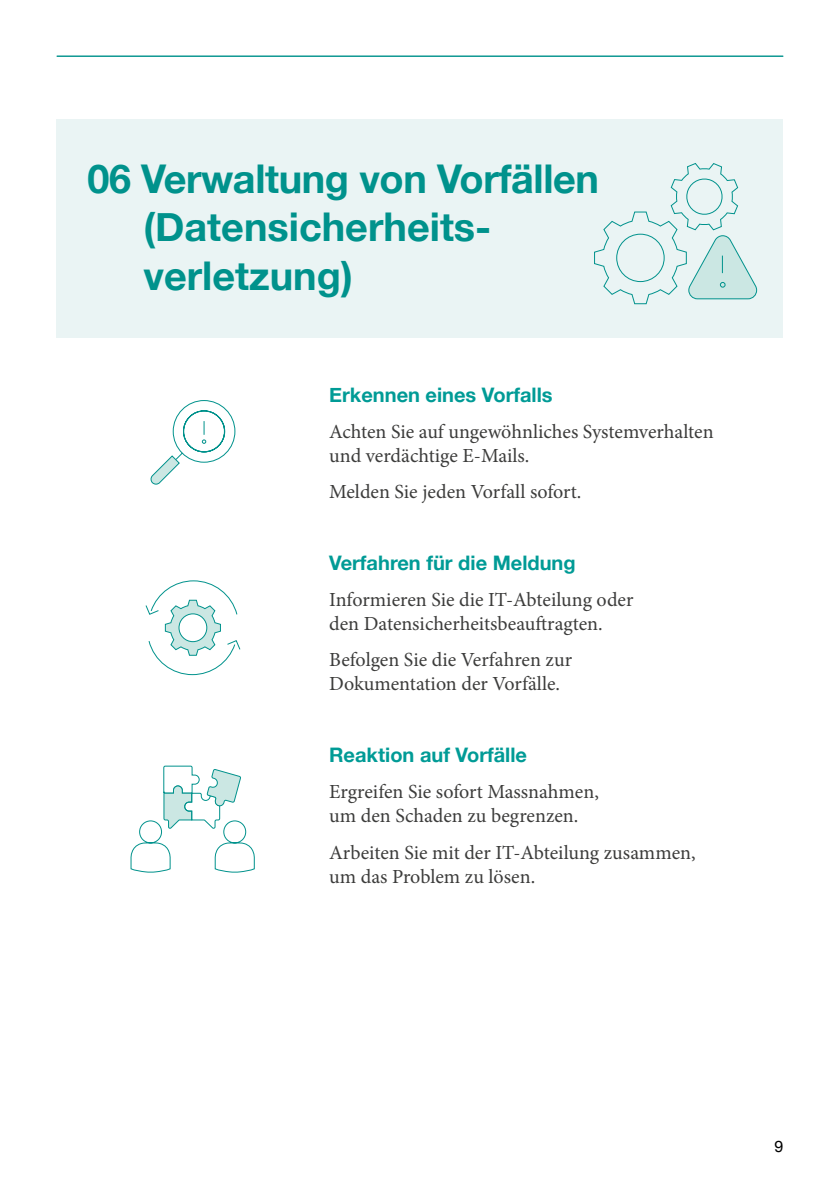
<style>
.page{position:relative;width:840px;height:1191px;background:#fff}
.page>*{position:absolute;margin:0;border:0;box-sizing:border-box;transform-origin:0 0}
.t1{font:700 39.6px/48.6px "Helvetica Neue";color:#00928c}
.t2{font:20px/24px "Minion Pro";color:#3c3c3b}
.t3{font:700 20px "Helvetica Neue";color:#009b96}
.t4{font:16px "Helvetica Neue";color:#000}
</style>
<div class="page">
<div style="left:57px;top:119px;width:725px;height:218px;background:#eaf4f4"></div>
<hr style="left:57px;top:56px;width:725px;height:1px;background:#00928c">
<svg style="left:594px;top:163px;width:163px;height:142px"></svg>
<svg style="left:150px;top:400px;width:86px;height:85px"></svg>
<svg style="left:145px;top:580px;width:96px;height:95px"></svg>
<div style="left:179px;top:614px;width:28px;height:27px;background:#fff;border-radius:50%"></div>
<div style="left:178px;top:613px;width:29px;height:29px;border:1px solid #00928c;border-radius:50%"></div>
<svg style="left:130px;top:765px;width:125px;height:108px"></svg>
<h1 class="t1" style="left:143px;top:155px;width:457px;text-indent:-56px">06 Verwaltung von Vorfällen (Datensicherheits&shy;verletzung)</h1>
<p class="t3" style="left:329px;top:379px;width:225px">Erkennen eines Vorfalls</p>
<p class="t2" style="left:329px;top:420px;width:386px">Achten Sie auf ungewöhnliches Systemverhalten und verdächtige E-Mails.</p>
<p class="t2" style="left:329px;top:480px;width:254px">Melden Sie jeden Vorfall sofort.</p>
<p class="t3" style="left:329px;top:547px;width:248px">Verfahren für die Meldung</p>
<p class="t2" style="left:329px;top:588px;width:306px">Informieren Sie die IT-Abteilung oder den Datensicherheitsbeauftragten.</p>
<p class="t2" style="left:329px;top:648px;width:244px">Befolgen Sie die Verfahren zur<br>Dokumentation der Vorfälle.</p>
<p class="t3" style="left:329px;top:739px;width:199px">Reaktion auf Vorfälle</p>
<p class="t2" style="left:329px;top:780px;width:271px">Ergreifen Sie sofort Massnahmen, um den Schaden zu begrenzen.</p>
<p class="t2" style="left:329px;top:840px;width:368px">Arbeiten Sie mit der IT-Abteilung zusammen, um das Problem zu lösen.</p>
<p class="t4" style="left:773px;top:1134px;width:10px">9</p>
</div>
